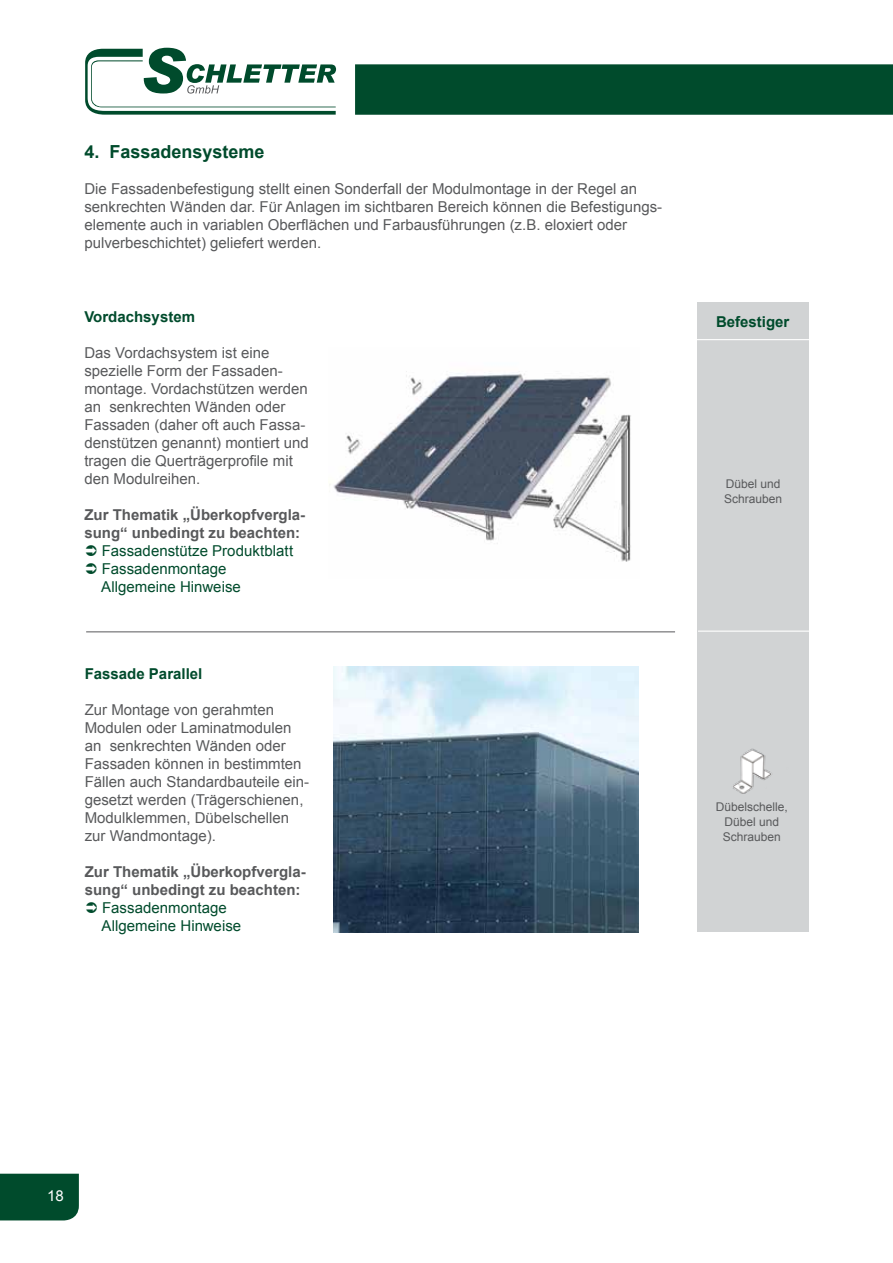
<style>
.page{position:relative;width:893px;height:1263px;background:#fff}
.page>*{position:absolute;margin:0;border:0;box-sizing:border-box;transform-origin:0 0}
.t1{font:700 18px "Arial";color:#004b2c}
.t2{font:15px/18px "Arial";color:#58595b}
.t3{font:700 15px/18px "Arial";color:#58595b}
.t4{font:15px/18px "Arial";letter-spacing:.005em;color:#004b2c}
.t5{font:700 15px "Arial";color:#004b2c}
.t6{font:15px "Arial";color:#fff}
.t7{font:12px/15px "Arial";color:#58595b}
</style>
<div class="page">
<div style="left:355px;top:64px;width:538px;height:51px;background:#004b2c"></div>
<svg style="left:85px;top:48px;width:251px;height:67px"></svg>
<div style="left:0;top:1174px;width:79px;height:46px;background:#004b2c"></div>
<div style="left:0;top:1190px;width:64px;height:13px;background:#004b2c"></div>
<img style="left:329px;top:371px;width:302px;height:191px">
<div style="left:697px;top:302px;width:111px;height:630px;background:#d1d3d4"></div>
<img style="left:333px;top:666px;width:306px;height:266px">
<hr style="left:696px;top:339px;width:113px;height:1px;background:#fff">
<img style="left:733px;top:748px;width:38px;height:46px">
<hr style="left:698px;top:631px;width:112px;height:1px;background:#fff">
<hr style="left:86px;top:631px;width:589px;height:1px;background:#58595b">
<p class="t1" style="left:84px;top:139px;width:182px">4. Fassadensysteme</p>
<p class="t2" style="left:84px;top:180px;width:579px">Die Fassadenbefestigung stellt einen Sonderfall der Modulmontage in der Regel an senkrechten Wänden dar. Für Anlagen im sichtbaren Bereich können die Befestigungs&shy;elemente auch in variablen Oberflächen und Farbausführungen (z.B. eloxiert oder pulverbeschichtet) geliefert werden.</p>
<p class="t5" style="left:84px;top:306px;width:112px">Vordachsystem</p>
<p class="t2" style="left:84px;top:344px;width:226px">Das Vordachsystem ist eine spezielle Form der Fassaden&shy;montage. Vordachstützen werden an senkrechten Wänden oder<br>Fassaden (daher oft auch Fassa&shy;denstützen genannt) montiert und tragen die Querträgerprofile mit den Modulreihen.</p>
<p class="t3" style="left:84px;top:506px;width:222px">Zur Thematik „Überkopfvergla&shy;sung“ unbedingt zu beachten:</p>
<p class="t4" style="left:101px;top:542px;width:194px">Fassadenstütze Produktblatt<br>Fassadenmontage<br>Allgemeine Hinweise</p>
<p class="t5" style="left:85px;top:664px;width:119px">Fassade Parallel</p>
<p class="t2" style="left:85px;top:701px;width:226px">Zur Montage von gerahmten<br>Modulen oder Laminatmodulen an senkrechten Wänden oder<br>Fassaden können in bestimmten<br>Fällen auch Standardbauteile ein&shy;gesetzt werden (Trägerschienen,<br>Modulklemmen, Dübelschellen zur Wandmontage).</p>
<p class="t3" style="left:85px;top:863px;width:222px">Zur Thematik „Überkopfvergla&shy;sung“ unbedingt zu beachten:</p>
<p class="t4" style="left:101px;top:899px;width:141px">Fassadenmontage<br>Allgemeine Hinweise</p>
<p class="t5" style="left:716px;top:311px;width:75px">Befestiger</p>
<p class="t7" style="left:724px;top:477px;width:60px">Dübel und<br>Schrauben</p>
<p class="t7" style="left:716px;top:799px;width:74px;text-align:center">Dübelschelle,<br>Dübel und<br>Schrauben</p>
<p class="t6" style="left:47px;top:1186px;width:18px">18</p>
</div>
